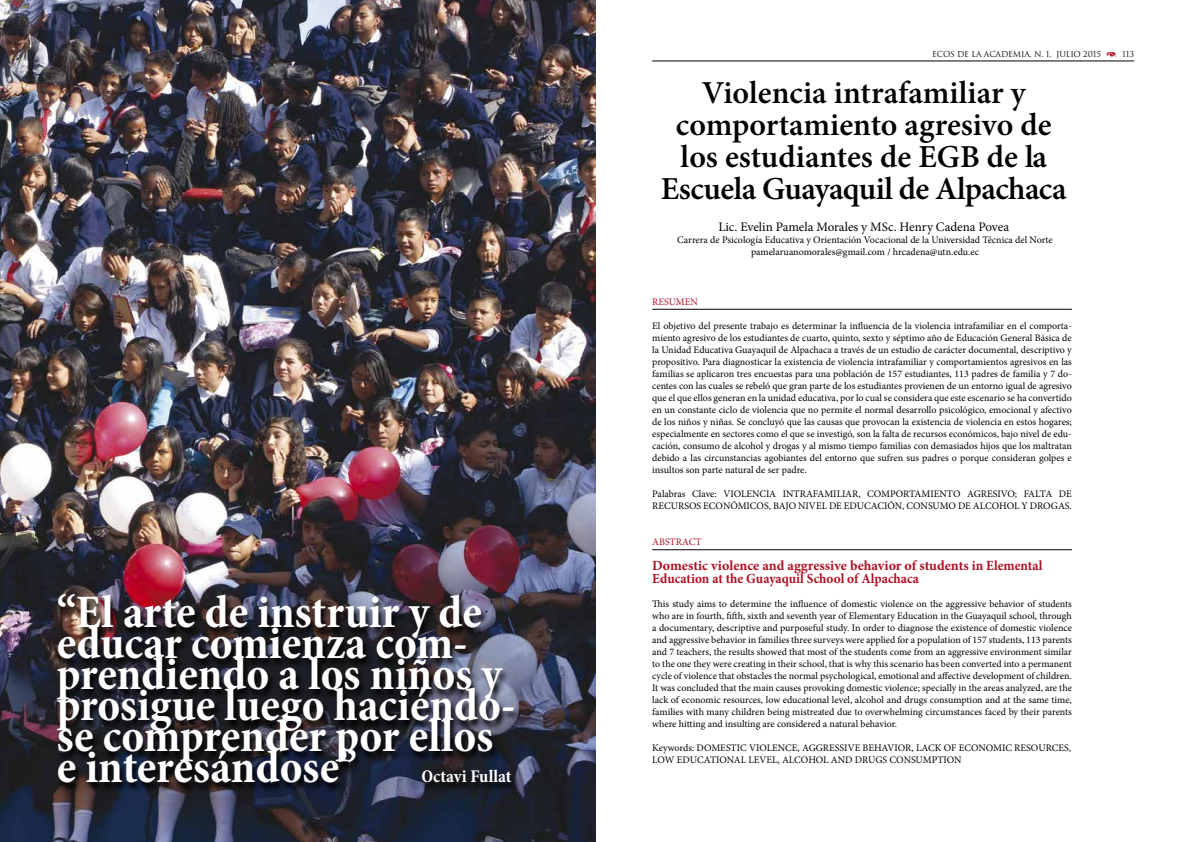
<style>
.page{position:relative;width:1191px;height:842px;background:#fff}
.page>*{position:absolute;margin:0;border:0;box-sizing:border-box;transform-origin:0 0}
.t1{font:700 condensed 47px "Minion Pro";color:#fff}
.t2{font:600 32px/32px "Minion Pro";letter-spacing:-.005em;color:#000;text-align:center}
.t3{font:700 condensed 18px "Minion Pro";color:#fff}
.t4{font:700 14px/13px "Minion Pro";color:#af1023}
.t5{font:13px "Minion Pro";letter-spacing:-.01em;color:#000}
.t6{font:10px/12px "Minion Pro";color:#000;text-align:justify}
.t7{font:10px "Minion Pro";color:#af1023}
.t8{font:8px "Trajan";letter-spacing:-.02em;color:#000}
.s1{font-family:"Type Embellishments One Let Plain";color:#af1023}
</style>
<div class="page">
<hr style="left:652px;top:61px;width:482px;height:1px;background:#000">
<hr style="left:652px;top:549px;width:419px;height:1px;background:#000">
<hr style="left:652px;top:309px;width:419px;height:1px;background:#000">
<img style="left:0;top:0;width:595px;height:842px">
<svg style="left:55px;top:594px;width:467px;height:199px;background:#27252d"></svg>
<h1 class="t1" style="left:57px;top:580px;width:427px">“El arte de instruir y de</h1>
<h1 class="t1" style="left:57px;top:611px;width:412px">educar comienza com-</h1>
<h1 class="t1" style="left:57px;top:642px;width:447px">prendiendo a los niños y</h1>
<h1 class="t1" style="left:57px;top:673px;width:460px">prosigue luego haciéndo-</h1>
<h1 class="t1" style="left:57px;top:704px;width:438px">se comprender por ellos</h1>
<h1 class="t1" style="left:57px;top:735px;width:302px">e interesándose”</h1>
<h3 class="t3" style="left:421px;top:764px;width:92px">Octavi Fullat</h3>
<p class="t8" style="left:932px;top:49px;width:204px">ECOS DE LA ACADEMIA, N. 1, JULIO 2015 <span class="s1">)</span> 113</p>
<h2 class="t2" style="left:661px;top:76px;width:407px">Violencia intrafamiliar y comportamiento agresivo de los estudiantes de EGB de la<br>Escuela Guayaquil de Alpachaca</h2>
<h3 class="t5" style="left:718px;top:218px;width:292px">Lic. Evelin Pamela Morales y MSc. Henry Cadena Povea</h3>
<p class="t6" style="left:677px;top:234px;width:377px;text-align:center">Carrera de Psicología Educativa y Orientación Vocacional de la Universidad Técnica del Norte pamelaruanomorales@gmail.com / hrcadena@utn.edu.ec</p>
<p class="t7" style="left:652px;top:295px;width:47px">RESUMEN</p>
<p class="t6" style="left:652px;top:320px;width:421px">El objetivo del presente trabajo es determinar la influencia de la violencia intrafamiliar en el comporta&shy;miento agresivo de los estudiantes de cuarto, quinto, sexto y séptimo año de Educación General Básica de la Unidad Educativa Guayaquil de Alpachaca a través de un estudio de carácter documental, descriptivo y propositivo. Para diagnosticar la existencia de violencia intrafamiliar y comportamientos agresivos en las familias se aplicaron tres encuestas para una población de 157 estudiantes, 113 padres de familia y 7 do&shy;centes con las cuales se rebeló que gran parte de los estudiantes provienen de un entorno igual de agresivo que el que ellos generan en la unidad educativa, por lo cual se considera que este escenario se ha convertido en un constante ciclo de violencia que no permite el normal desarrollo psicológico, emocional y afectivo de los niños y niñas. Se concluyó que las causas que provocan la existencia de violencia en estos hogares; especialmente en sectores como el que se investigó, son la falta de recursos económicos, bajo nivel de edu&shy;cación, consumo de alcohol y drogas y al mismo tiempo familias con demasiados hijos que los maltratan debido a las circunstancias agobiantes del entorno que sufren sus padres o porque consideran golpes e insultos son parte natural de ser padre.</p>
<p class="t6" style="left:652px;top:488px;width:421px">Palabras Clave: VIOLENCIA INTRAFAMILIAR, COMPORTAMIENTO AGRESIVO; FALTA DE<br>RECURSOS ECONÓMICOS, BAJO NIVEL DE EDUCACIÓN, CONSUMO DE ALCOHOL Y DROGAS.</p>
<p class="t7" style="left:652px;top:535px;width:51px">ABSTRACT</p>
<h3 class="t4" style="left:652px;top:559px;width:392px">Domestic violence and aggressive behavior of students in Elemental<br>Education at the Guayaquil School of Alpachaca</h3>
<p class="t6" style="left:652px;top:598px;width:421px">This study aims to determine the influence of domestic violence on the aggressive behavior of students who are in fourth, fifth, sixth and seventh year of Elementary Education in the Guayaquil school, through a documentary, descriptive and purposeful study. In order to diagnose the existence of domestic violence and aggressive behavior in families three surveys were applied for a population of 157 students, 113 parents and 7 teachers, the results showed that most of the students come from an aggressive environment similar to the one they were creating in their school, that is why this scenario has been converted into a permanent cycle of violence that obstacles the normal psychological, emotional and affective development of children.<br>It was concluded that the main causes provoking domestic violence; specially in the areas analyzed, are the lack of economic resources, low educational level, alcohol and drugs consumption and at the same time, families with many children being mistreated due to overwhelming circumstances faced by their parents where hitting and insulting are considered a natural behavior.</p>
<p class="t6" style="left:652px;top:742px;width:420px">Keywords: DOMESTIC VIOLENCE, AGGRESSIVE BEHAVIOR, LACK OF ECONOMIC RESOURCES,<br>LOW EDUCATIONAL LEVEL, ALCOHOL AND DRUGS CONSUMPTION</p>
</div>
